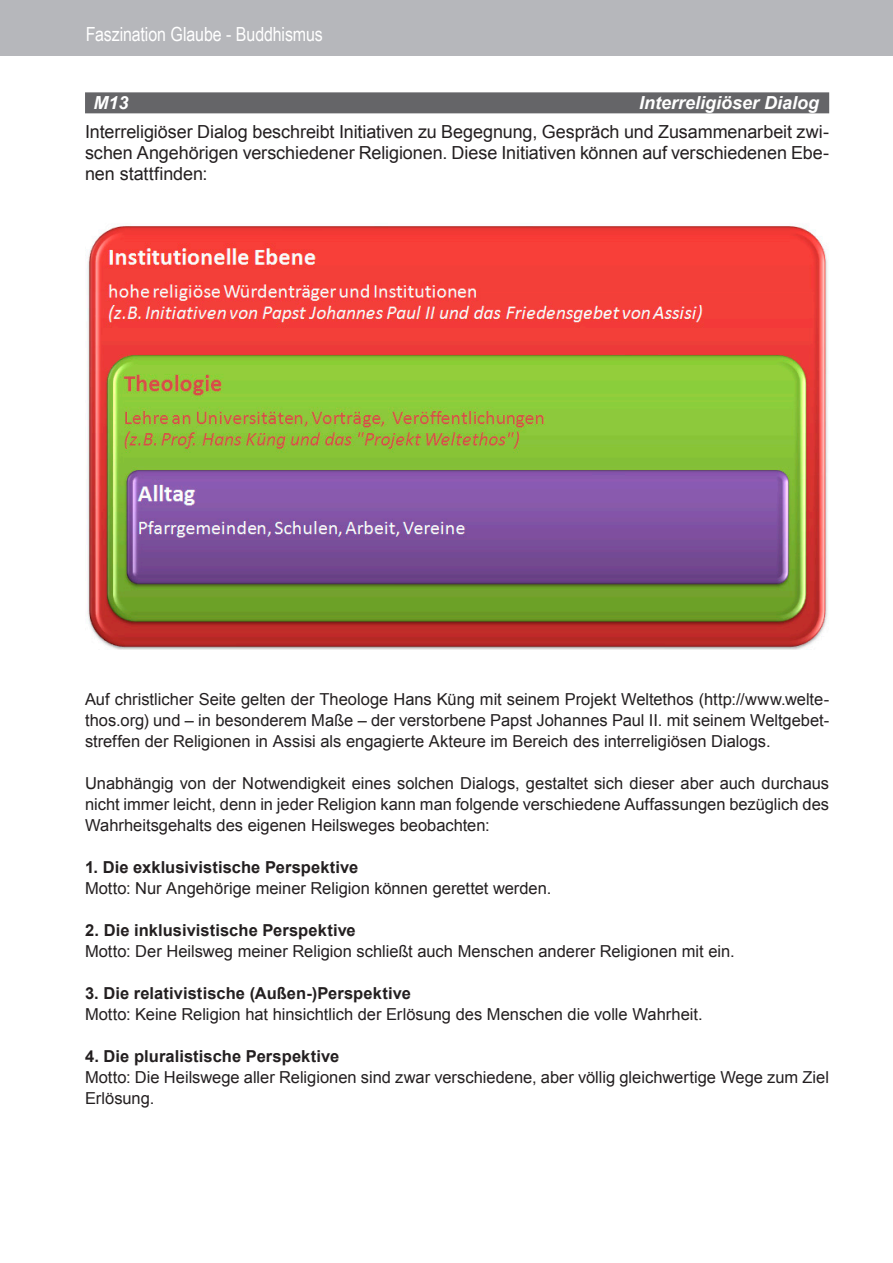
<style>
.page{position:relative;width:893px;height:1263px;background:#fff}
.page>*{position:absolute;margin:0;border:0;box-sizing:border-box;transform-origin:0 0}
.t1{font:19.5px "Arial Narrow";letter-spacing:-.005em;color:#fff}
.t2{font:18px/21px "Arial";letter-spacing:-.005em;color:#231f20;text-align:justify}
.t3{font:italic 700 18px "Arial";color:#fff}
.t4{font:16.5px/21px "Arial";color:#231f20;text-align:justify}
.t5{font:700 16.5px "Arial";letter-spacing:.005em;color:#231f20}
</style>
<div class="page">
<div style="left:0;top:0;width:893px;height:55px;background:#b6b7bb"></div>
<div style="left:85px;top:92px;width:744px;height:21px;background:#656568"></div>
<img style="left:87px;top:224px;width:741px;height:426px">
<p class="t1" style="left:86px;top:20px;width:238px">Faszination Glaube - Buddhismus</p>
<p class="t3" style="left:94px;top:91px;width:37px">M13</p>
<p class="t3" style="left:639px;top:91px;width:182px">Interreligiöser Dialog</p>
<p class="t2" style="left:85px;top:121px;width:746px">Interreligiöser Dialog beschreibt Initiativen zu Begegnung, Gespräch und Zusammenarbeit zwi&shy;schen Angehörigen verschiedener Religionen. Diese Initiativen können auf verschiedenen Ebe&shy;nen stattfinden:</p>
<p class="t4" style="left:85px;top:689px;width:746px">Auf christlicher Seite gelten der Theologe Hans Küng mit seinem Projekt Weltethos (http://www.welte&shy;thos.org) und – in besonderem Maße – der verstorbene Papst Johannes Paul II. mit seinem Weltgebet&shy;streffen der Religionen in Assisi als engagierte Akteure im Bereich des interreligiösen Dialogs.</p>
<p class="t4" style="left:85px;top:773px;width:746px">Unabhängig von der Notwendigkeit eines solchen Dialogs, gestaltet sich dieser aber auch durchaus nicht immer leicht, denn in jeder Religion kann man folgende verschiedene Auffassungen bezüglich des Wahrheitsgehalts des eigenen Heilsweges beobachten:</p>
<p class="t5" style="left:85px;top:856px;width:275px">1. Die exklusivistische Perspektive</p>
<p class="t4" style="left:85px;top:878px;width:468px">Motto: Nur Angehörige meiner Religion können gerettet werden.</p>
<p class="t5" style="left:85px;top:919px;width:272px">2. Die inklusivistische Perspektive</p>
<p class="t4" style="left:85px;top:941px;width:651px">Motto: Der Heilsweg meiner Religion schließt auch Menschen anderer Religionen mit ein.</p>
<p class="t5" style="left:85px;top:982px;width:327px">3. Die relativistische (Außen-)Perspektive</p>
<p class="t4" style="left:85px;top:1004px;width:619px">Motto: Keine Religion hat hinsichtlich der Erlösung des Menschen die volle Wahrheit.</p>
<p class="t5" style="left:85px;top:1045px;width:256px">4. Die pluralistische Perspektive</p>
<p class="t4" style="left:85px;top:1067px;width:745px">Motto: Die Heilswege aller Religionen sind zwar verschiedene, aber völlig gleichwertige Wege zum Ziel<br>Erlösung.</p>
</div>
